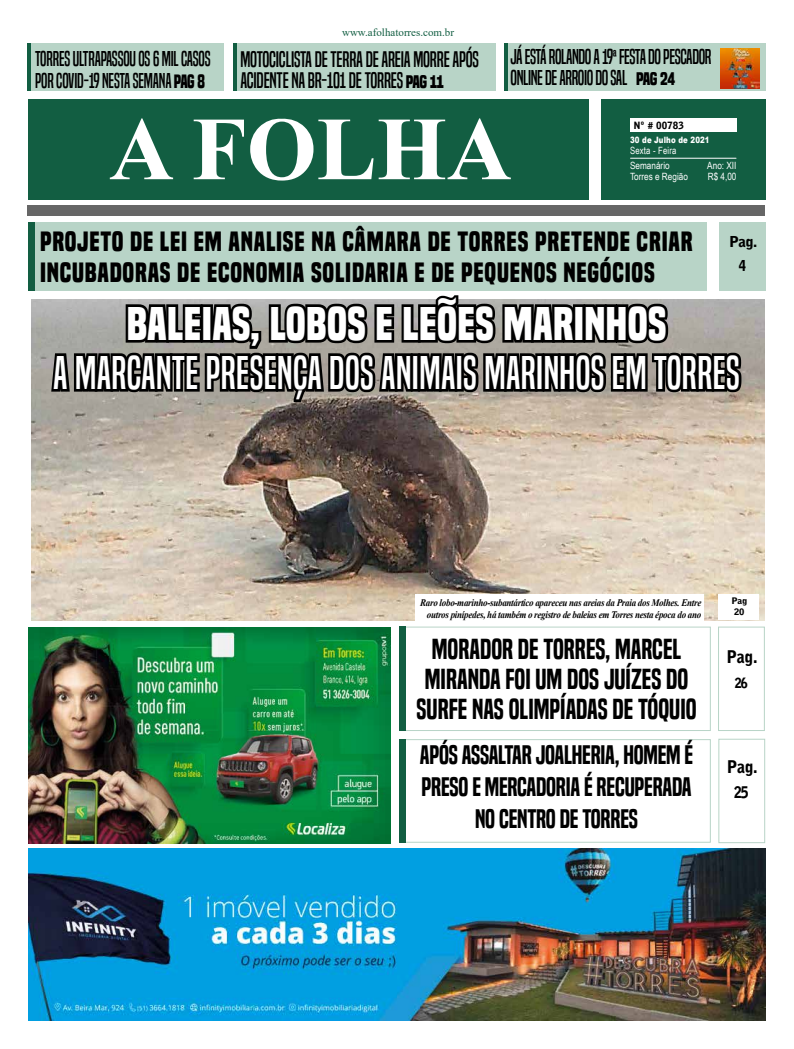
<style>
.page{position:relative;width:794px;height:1049px;background:#fff}
.page>*{position:absolute;margin:0;border:0;box-sizing:border-box;transform-origin:0 0}
.t1{font:700 90px "Times New Roman";color:#fff}
.t2{font:44px "Built Titling Rg";letter-spacing:.01em;color:#fff}
.t3{font:700 44px "Built Titling Rg";letter-spacing:.01em;color:#fff}
.t4{font:27px/30px "Built Titling Sb";color:#000;text-align:center}
.t5{font:700 26px/31px "Built Titling Rg";letter-spacing:.03em;color:#000}
.t6{font:25px/32px "Built Titling Sb";letter-spacing:-.01em;color:#000;text-align:center}
.t7{font:21px/21px "Built Titling Rg";letter-spacing:-.01em;color:#000}
.t8{font:20px/21px "Built Titling Rg";letter-spacing:-.02em;color:#000}
.t9{font:20px/22px "Built Titling Rg";letter-spacing:-.02em;color:#000;scale:.95 1}
.t10{font:900 17.4px "Bell Gothic Std";letter-spacing:-.02em;color:#000;scale:.92 1}
.t11{font:900 16px "Bell Gothic Std";color:#000;scale:.88 1}
.t12{font:900 15px/23.2px "Bell Gothic Std";color:#000;text-align:center}
.t13{font:900 14px "Bell Gothic Std";color:#000;scale:.92 1}
.t14{font:11px "Times New Roman";color:#125e42}
.t15{font:italic 700 10px/12px "Times New Roman";letter-spacing:-.03em;color:#000;text-align:right;scale:.9 1}
.t16{font:10px/11px "Arial Narrow";color:#fff}
.t17{font:10px/15.1px "Arial Narrow";color:#fff;scale:.94 1}
.t18{font:900 10px "Bell Gothic Std";color:#000}
.t19{font:900 9px/11px "Bell Gothic Std";color:#000;text-align:center;scale:1.06 1}
.t20{font:900 8.7px "Arial";letter-spacing:.02em;color:#fff;scale:.8 1}
.s1{font-weight:700;font-size:17px}
.s2{font-weight:700;font-size:18px}
</style>
<div class="page">
<img style="left:29px;top:848px;width:737px;height:173px">
<div style="left:508px;top:43px;width:257px;height:48px;background:#b8d4c7"></div>
<div style="left:27px;top:43px;width:197px;height:48px;background:#b8d4c7"></div>
<hr style="left:27px;top:43px;width:4px;height:48px;background:#125e42">
<div style="left:237px;top:43px;width:258px;height:48px;background:#b8d4c7"></div>
<hr style="left:234px;top:43px;width:3px;height:48px;background:#125e42">
<hr style="left:505px;top:43px;width:3px;height:48px;background:#125e42">
<div style="left:28px;top:99px;width:560px;height:100px;background:#125e42"></div>
<div style="left:28px;top:205px;width:737px;height:11px;background:#666"></div>
<div style="left:601px;top:99px;width:164px;height:100px;background:#125e42"></div>
<div style="left:630px;top:118px;width:106px;height:13px;background:#fff"></div>
<svg style="left:630px;top:158px;width:106px;height:1px"></svg>
<div style="left:399px;top:626px;width:312px;height:105px;border:1px solid #b8d4c7"></div>
<div style="left:399px;top:739px;width:312px;height:104px;border:1px solid #b8d4c7"></div>
<div style="left:718px;top:626px;width:47px;height:105px;border:1px solid #b8d4c7"></div>
<div style="left:718px;top:739px;width:47px;height:104px;border:1px solid #b8d4c7"></div>
<div style="left:399px;top:626px;width:7px;height:105px;background:#125e42"></div>
<div style="left:399px;top:739px;width:7px;height:104px;background:#125e42"></div>
<img style="left:28px;top:627px;width:363px;height:216px">
<img style="left:31px;top:299px;width:733px;height:322px">
<div style="left:35px;top:222px;width:672px;height:69px;background:#b8d4c7"></div>
<div style="left:719px;top:222px;width:46px;height:69px;background:#b8d4c7"></div>
<div style="left:29px;top:222px;width:6px;height:69px;background:#125e42"></div>
<svg style="left:48px;top:295px;width:697px;height:111px;background:#565450"></svg>
<div style="left:718px;top:594px;width:41px;height:26px;background:#fff"></div>
<div style="left:415px;top:594px;width:288px;height:27px;background:#fff"></div>
<img style="left:720px;top:49px;width:40px;height:40px">
<p class="t14" style="left:342px;top:25px;width:114px">www.afolhatorres.com.br</p>
<h3 class="t7" style="left:240px;top:49px;width:240px">MOTOCICLISTA DE TERRA DE AREIA MORRE APÓS<br>ACIDENTE NA BR-101 DE TORRES <span class="s1">PAG 11</span></h3>
<h3 class="t8" style="left:510px;top:46px;width:202px">JÁ ESTÁ ROLANDO A 19ª FESTA DO PESCADOR<br>ONLINE DE ARROIO DO SAL <span class="s1">PAG 24</span></h3>
<h1 class="t1" style="left:109px;top:84px;width:404px">A FOLHA</h1>
<p class="t18" style="left:633px;top:120px;width:52px">Nº # 00783</p>
<h3 class="t9" style="left:35px;top:48px;width:186px">TORRES ULTRAPASSOU OS 6 MIL CASOS<br>POR COVID-19 NESTA SEMANA <span class="s2">PAG 8</span></h3>
<p class="t20" style="left:630px;top:133px;width:101px">30 de Julho de 2021</p>
<p class="t17" style="left:630px;top:142px;width:51px">Sexta - Feira<br>Semanário</p>
<p class="t16" style="left:630px;top:170px;width:59px">Torres e Região</p>
<p class="t16" style="left:707px;top:159px;width:31px">Ano: XII<br>R$ 4,00</p>
<h3 class="t5" style="left:40px;top:226px;width:654px">PROJETO DE LEI EM ANALISE NA CÂMARA DE TORRES PRETENDE CRIAR<br>INCUBADORAS DE ECONOMIA SOLIDARIA E DE PEQUENOS NEGÓCIOS</h3>
<h3 class="t12" style="left:729px;top:230px;width:30px">Pag.<br>4</h3>
<h2 class="t3" style="left:127px;top:298px;width:541px">BALEIAS, LOBOS E LEÕES MARINHOS</h2>
<h2 class="t2" style="left:53px;top:347px;width:688px">A MARCANTE PRESENÇA DOS ANIMAIS MARINHOS EM TORRES</h2>
<p class="t15" style="left:420px;top:596px;width:314px">Raro lobo-marinho-subantártico apareceu nas areias da Praia dos Molhes. Entre outros pinípedes, há também o registro de baleias em Torres nesta época do ano</p>
<h3 class="t4" style="left:416px;top:635px;width:281px">MORADOR DE TORRES, MARCEL<br>MIRANDA FOI UM DOS JUÍZES DO<br>SURFE NAS OLIMPÍADAS DE TÓQUIO</h3>
<h3 class="t6" style="left:420px;top:739px;width:275px">APÓS ASSALTAR JOALHERIA, HOMEM É<br>PRESO E MERCADORIA É RECUPERADA<br>NO CENTRO DE TORRES</h3>
<p class="t19" style="left:731px;top:595px;width:17px">Pag<br>20</p>
<h3 class="t10" style="left:726px;top:646px;width:35px">Pag.</h3>
<h3 class="t13" style="left:735px;top:675px;width:16px">26</h3>
<h3 class="t10" style="left:726px;top:756px;width:35px">Pag.</h3>
<h3 class="t11" style="left:734px;top:783px;width:18px">25</h3>
</div>
